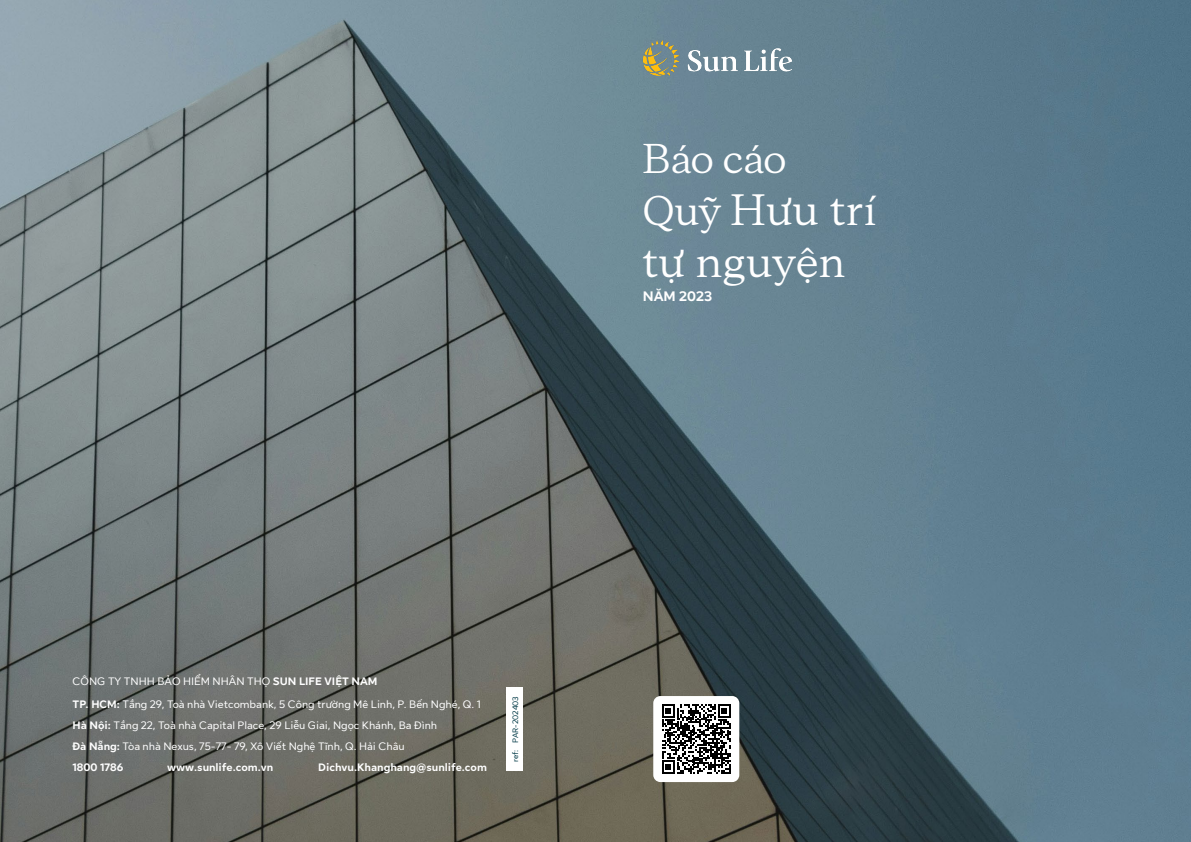
<style>
.page{position:relative;width:1191px;height:842px;background:#fff}
.page>*{position:absolute;margin:0;border:0;box-sizing:border-box;transform-origin:0 0}
.t1{font:43.6px/52.1px "Sun Life New Display";letter-spacing:.025em;color:#fff}
.t2{font:41.4px "Sun Life New Display";letter-spacing:.01em;color:#fff}
.t3{font:700 14px "Sun Life New Text";color:#fff}
.t4{font:11px/21.1px "Sun Life New Text";color:#fff}
.t5{font:700 11px "Sun Life New Text";color:#fff}
.t6{font:8px "Sun Life New Text";color:#003946}
.s1{font-size:41.4px}
.s2{font-weight:700}
</style>
<div class="page">
<img style="left:0;top:0;width:1191px;height:842px">
<img style="left:638px;top:36px;width:159px;height:45px">
<div style="left:506px;top:687px;width:17px;height:84px;background:#fff"></div>
<div style="left:653px;top:696px;width:86px;height:86px;background:#fff;border-radius:7px"></div>
<svg style="left:662px;top:704px;width:69px;height:70px"></svg>
<h2 class="t2" style="left:643px;top:131px;width:145px">Báo cáo</h2>
<h1 class="t1" style="left:643px;top:182px;width:235px"><span class="s1">Quỹ</span> Hưu trí tự nguyện</h1>
<p class="t3" style="left:643px;top:287px;width:71px">NĂM 2023</p>
<p class="t4" style="left:73px;top:668px;width:410px;line-height:23.6px">CÔNG TY TNHH BẢO HIỂM NHÂN THỌ <span class="s2">SUN LIFE VIỆT NAM<br>TP. HCM:</span> Tầng 29, Toà nhà Vietcombank, 5 Công trường Mê Linh, P. Bến Nghé, Q. 1</p>
<p class="t4" style="left:73px;top:714px;width:366px"><span class="s2">Hà Nội:</span> Tầng 22, Toà nhà Capital Place, 29 Liễu Giai, Ngọc Khánh, Ba Đình<br><span class="s2">Đà Nẵng:</span> Tòa nhà Nexus, 75-77- 79, Xô Viết Nghệ Tĩnh, Q. Hải Châu<br><span class="s2">1800 1786</span></p>
<p class="t5" style="left:167px;top:760px;width:108px">www.sunlife.com.vn</p>
<p class="t5" style="left:318px;top:760px;width:170px">Dichvu.Khanghang@sunlife.com</p>
<p class="t6" style="left:510px;top:762px;width:68px;rotate:-90deg">ref: PAR-202403</p>
</div>
